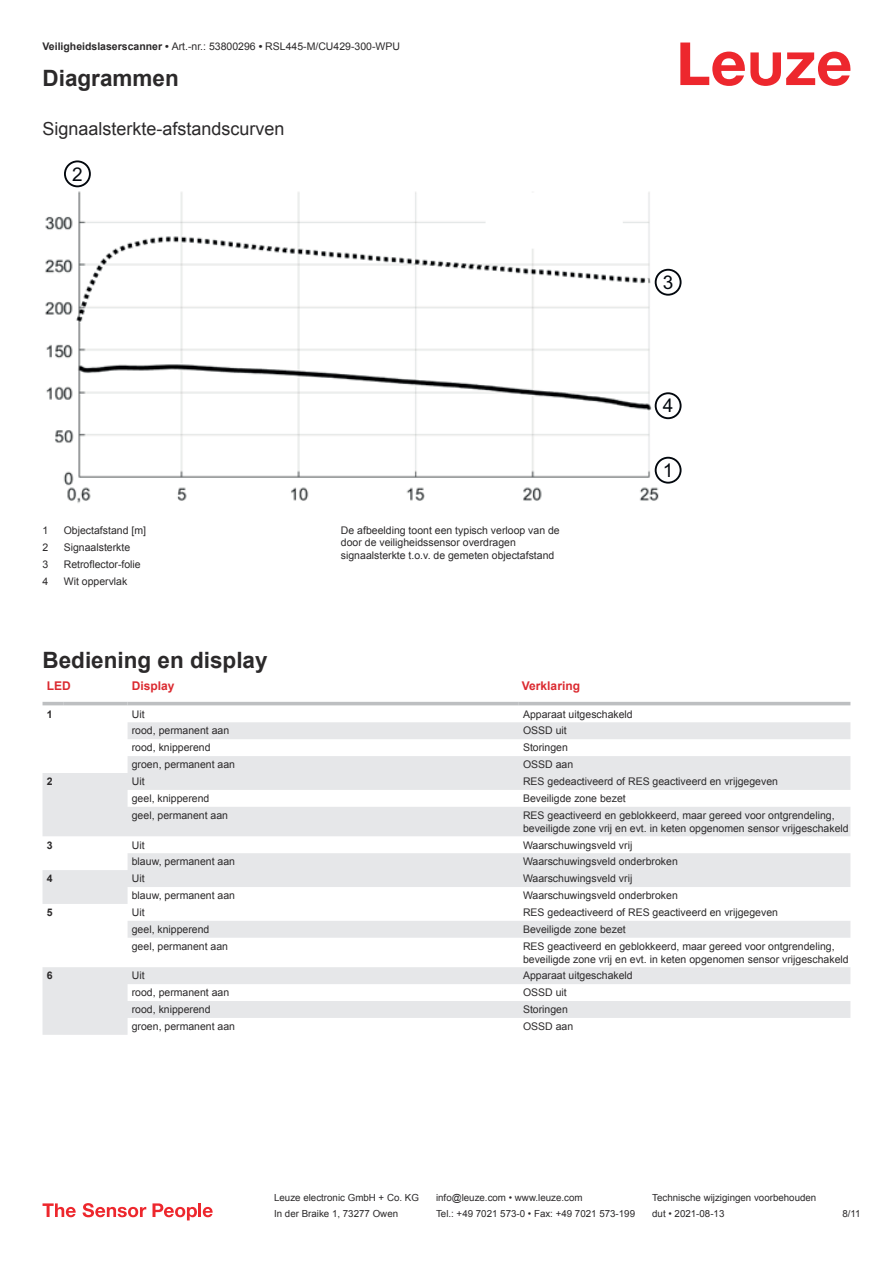
<style>
.page{position:relative;width:893px;height:1263px;background:#fff}
.page>*{position:absolute;margin:0;border:0;box-sizing:border-box;transform-origin:0 0}
.t1{font:700 22.5px "Arial";color:#2b292a}
.t2{font:18px "Arial";color:#2b292a}
.t3{font:700 12px "Arial";color:#db2a30}
.t4{font:10.5px/12.6px "Arial";color:#2b292a}
.t5{font:700 10.5px "Arial";color:#2b292a}
.t6{font:9.75px "Arial";color:#2b292a}
.s1{font-weight:700}
</style>
<div class="page">
<svg style="left:680px;top:43px;width:170px;height:43px"></svg>
<svg style="left:43px;top:701px;width:807px;height:5px;fill:#eceded"></svg>
<svg style="left:43px;top:722px;width:807px;height:313px;fill:#e6e7e9"></svg>
<hr style="left:43px;top:702px;width:21px;height:3px;background:#bdbfc1">
<hr style="left:64px;top:702px;width:64px;height:3px;background:#bdbfc1">
<hr style="left:128px;top:702px;width:391px;height:3px;background:#bdbfc1">
<hr style="left:519px;top:702px;width:331px;height:3px;background:#bdbfc1">
<svg style="left:43px;top:1203px;width:33px;height:14px"></svg>
<svg style="left:83px;top:1203px;width:63px;height:14px"></svg>
<svg style="left:153px;top:1203px;width:44px;height:17px"></svg>
<hr style="left:198px;top:1203px;width:3px;height:14px;background:#ed272d">
<svg style="left:203px;top:1207px;width:10px;height:10px"></svg>
<img style="left:45px;top:191px;width:617px;height:312px">
<svg style="left:655px;top:457px;width:26px;height:26px"></svg>
<div style="left:655px;top:457px;width:27px;height:27px;border:2px solid #03080e;border-radius:50%"></div>
<svg style="left:65px;top:161px;width:25px;height:26px"></svg>
<div style="left:64px;top:160px;width:27px;height:27px;border:2px solid #03080e;border-radius:50%"></div>
<svg style="left:655px;top:269px;width:26px;height:26px"></svg>
<div style="left:655px;top:269px;width:27px;height:27px;border:2px solid #03080e;border-radius:50%"></div>
<svg style="left:655px;top:393px;width:26px;height:25px"></svg>
<div style="left:655px;top:392px;width:27px;height:27px;border:2px solid #03080e;border-radius:50%"></div>
<svg style="left:665px;top:463px;width:5px;height:14px"></svg>
<svg style="left:73px;top:167px;width:9px;height:14px"></svg>
<svg style="left:664px;top:275px;width:8px;height:14px"></svg>
<svg style="left:663px;top:399px;width:9px;height:13px"></svg>
<p class="t4" style="left:43px;top:41px;width:359px"><span class="s1">Veiligheidslaserscanner •</span> Art.-nr.: 53800296 <span class="s1">•</span> RSL445-M/CU429-300-WPU</p>
<h1 class="t1" style="left:43px;top:70px;width:138px">Diagrammen</h1>
<h2 class="t2" style="left:43px;top:122px;width:244px">Signaalsterkte-afstandscurven</h2>
<p class="t4" style="left:43px;top:525px;width:7px">1</p>
<p class="t4" style="left:64px;top:525px;width:84px">Objectafstand [m]</p>
<p class="t4" style="left:43px;top:542px;width:7px">2</p>
<p class="t4" style="left:64px;top:542px;width:68px">Signaalsterkte</p>
<p class="t4" style="left:43px;top:559px;width:7px">3</p>
<p class="t4" style="left:64px;top:559px;width:79px">Retroflector-folie</p>
<p class="t4" style="left:43px;top:576px;width:7px">4</p>
<p class="t4" style="left:64px;top:576px;width:65px">Wit oppervlak</p>
<p class="t4" style="left:341px;top:525px;width:220px">De afbeelding toont een typisch verloop van de door de veiligheidssensor overdragen signaalsterkte t.o.v. de gemeten objectafstand</p>
<h1 class="t1" style="left:43px;top:651px;width:227px">Bediening en display</h1>
<p class="t3" style="left:47px;top:681px;width:25px">LED</p>
<p class="t3" style="left:132px;top:681px;width:44px">Display</p>
<p class="t3" style="left:522px;top:681px;width:60px">Verklaring</p>
<p class="t5" style="left:47px;top:710px;width:7px">1</p>
<p class="t4" style="left:132px;top:708px;width:14px">Uit</p>
<p class="t4" style="left:523px;top:708px;width:111px">Apparaat uitgeschakeld</p>
<p class="t4" style="left:132px;top:725px;width:99px">rood, permanent aan</p>
<p class="t4" style="left:523px;top:725px;width:45px">OSSD uit</p>
<p class="t4" style="left:132px;top:742px;width:80px">rood, knipperend</p>
<p class="t4" style="left:523px;top:742px;width:46px">Storingen</p>
<p class="t4" style="left:132px;top:759px;width:105px">groen, permanent aan</p>
<p class="t4" style="left:523px;top:759px;width:52px">OSSD aan</p>
<p class="t5" style="left:47px;top:777px;width:7px">2</p>
<p class="t4" style="left:132px;top:776px;width:14px">Uit</p>
<p class="t4" style="left:523px;top:776px;width:257px">RES gedeactiveerd of RES geactiveerd en vrijgegeven</p>
<p class="t4" style="left:132px;top:793px;width:79px">geel, knipperend</p>
<p class="t4" style="left:523px;top:793px;width:104px">Beveiligde zone bezet</p>
<p class="t4" style="left:132px;top:810px;width:98px">geel, permanent aan</p>
<p class="t4" style="left:523px;top:810px;width:327px">RES geactiveerd en geblokkeerd, maar gereed voor ontgrendeling, beveiligde zone vrij en evt. in keten opgenomen sensor vrijgeschakeld</p>
<p class="t5" style="left:47px;top:841px;width:7px">3</p>
<p class="t4" style="left:132px;top:839px;width:14px">Uit</p>
<p class="t4" style="left:523px;top:839px;width:111px">Waarschuwingsveld vrij</p>
<p class="t4" style="left:132px;top:856px;width:105px">blauw, permanent aan</p>
<p class="t4" style="left:523px;top:856px;width:156px">Waarschuwingsveld onderbroken</p>
<p class="t5" style="left:47px;top:875px;width:7px">4</p>
<p class="t4" style="left:132px;top:873px;width:14px">Uit</p>
<p class="t4" style="left:523px;top:873px;width:111px">Waarschuwingsveld vrij</p>
<p class="t4" style="left:132px;top:890px;width:105px">blauw, permanent aan</p>
<p class="t4" style="left:523px;top:890px;width:156px">Waarschuwingsveld onderbroken</p>
<p class="t5" style="left:47px;top:908px;width:7px">5</p>
<p class="t4" style="left:132px;top:907px;width:14px">Uit</p>
<p class="t4" style="left:523px;top:907px;width:257px">RES gedeactiveerd of RES geactiveerd en vrijgegeven</p>
<p class="t4" style="left:132px;top:924px;width:79px">geel, knipperend</p>
<p class="t4" style="left:523px;top:924px;width:104px">Beveiligde zone bezet</p>
<p class="t4" style="left:132px;top:941px;width:98px">geel, permanent aan</p>
<p class="t4" style="left:523px;top:941px;width:327px">RES geactiveerd en geblokkeerd, maar gereed voor ontgrendeling, beveiligde zone vrij en evt. in keten opgenomen sensor vrijgeschakeld</p>
<p class="t5" style="left:47px;top:972px;width:7px">6</p>
<p class="t4" style="left:132px;top:970px;width:14px">Uit</p>
<p class="t4" style="left:523px;top:970px;width:111px">Apparaat uitgeschakeld</p>
<p class="t4" style="left:132px;top:987px;width:99px">rood, permanent aan</p>
<p class="t4" style="left:523px;top:987px;width:45px">OSSD uit</p>
<p class="t4" style="left:132px;top:1004px;width:80px">rood, knipperend</p>
<p class="t4" style="left:523px;top:1004px;width:46px">Storingen</p>
<p class="t4" style="left:132px;top:1021px;width:105px">groen, permanent aan</p>
<p class="t4" style="left:523px;top:1021px;width:52px">OSSD aan</p>
<p class="t6" style="left:274px;top:1194px;width:146px">Leuze electronic GmbH + Co. KG</p>
<p class="t6" style="left:436px;top:1194px;width:148px">info@leuze.com • www.leuze.com</p>
<p class="t6" style="left:652px;top:1194px;width:166px">Technische wijzigingen voorbehouden</p>
<p class="t6" style="left:274px;top:1210px;width:126px">In der Braike 1, 73277 Owen</p>
<p class="t6" style="left:436px;top:1210px;width:201px">Tel.: +49 7021 573-0 • Fax: +49 7021 573-199</p>
<p class="t6" style="left:652px;top:1210px;width:74px">dut • 2021-08-13</p>
<p class="t6" style="left:842px;top:1210px;width:20px">8 /11</p>
</div>
